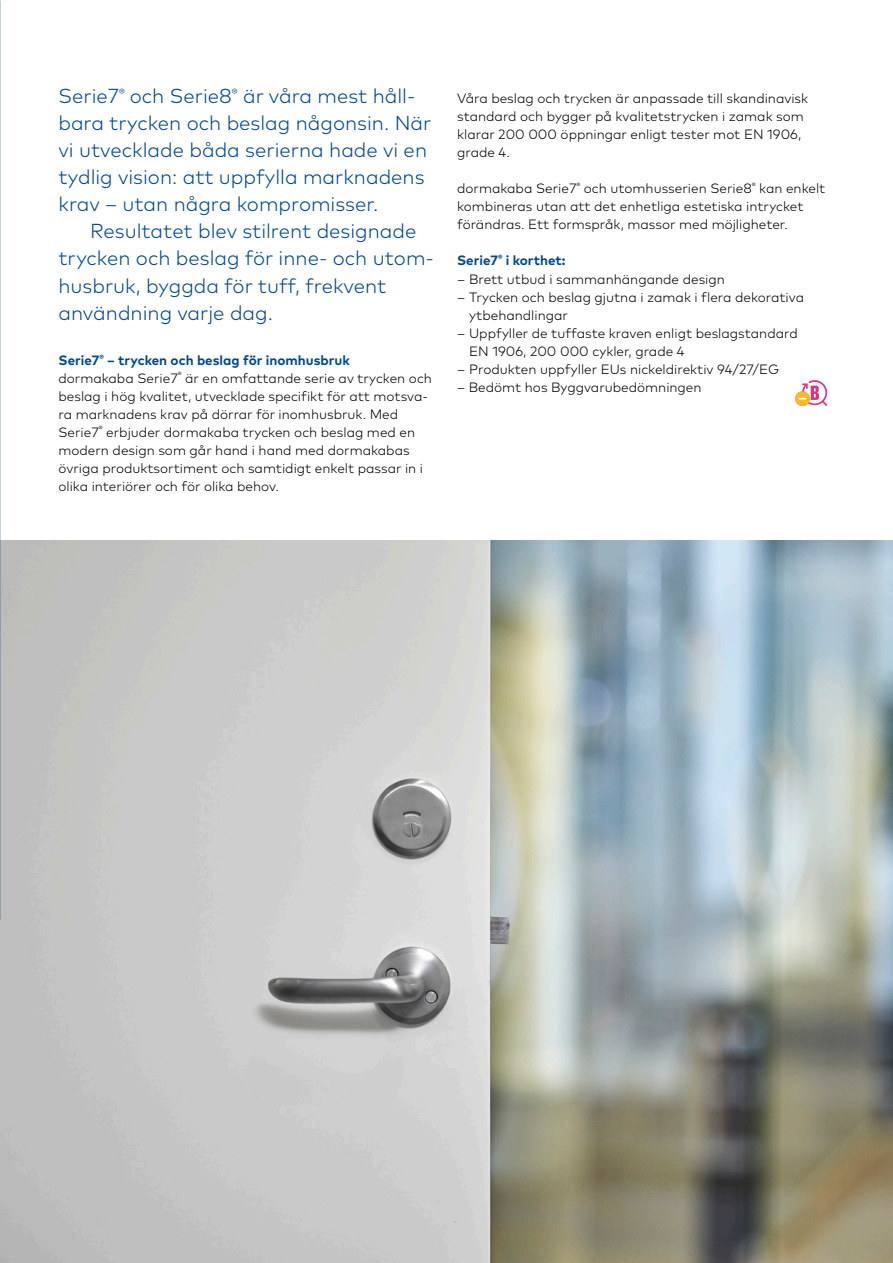
<style>
.page{position:relative;width:893px;height:1263px;background:#fff}
.page>*{position:absolute;margin:0;border:0;box-sizing:border-box;transform-origin:0 0}
.Highlight_14pt_18pt{font:300 20.25px "Mark Pro";color:#004892}
.Listing_Level_1_9pt{font:300 13.5px/18px "Mark Pro";color:#000}
.Listing_Level_1_9pt-2{font:700 13.5px "Mark Pro";color:#004892}
</style>
<div class="page">
<img style="left:0;top:540px;width:893px;height:723px">
<svg style="left:795px;top:391px;width:15px;height:15px"></svg>
<svg style="left:798px;top:380px;width:29px;height:26px"></svg>
<p class="Highlight_14pt_18pt" style="left:58px;top:81px;width:359px">Serie7<sup>®</sup> och Serie8<sup>®</sup> är våra mest håll-</p>
<p class="Highlight_14pt_18pt" style="left:58px;top:108px;width:374px">bara trycken och beslag någonsin. När</p>
<p class="Highlight_14pt_18pt" style="left:58px;top:135px;width:370px">vi utvecklade båda serierna hade vi en</p>
<p class="Highlight_14pt_18pt" style="left:58px;top:162px;width:368px">tydlig vision: att uppfylla marknadens</p>
<p class="Highlight_14pt_18pt" style="left:58px;top:189px;width:321px">krav – utan några kompromisser.</p>
<p class="Highlight_14pt_18pt" style="left:90px;top:216px;width:328px">Resultatet blev stilrent designade</p>
<p class="Highlight_14pt_18pt" style="left:58px;top:243px;width:377px">trycken och beslag för inne- och utom-</p>
<p class="Highlight_14pt_18pt" style="left:58px;top:270px;width:329px">husbruk, byggda för tuff, frekvent</p>
<p class="Highlight_14pt_18pt" style="left:58px;top:297px;width:216px">användning varje dag.</p>
<p class="Listing_Level_1_9pt-2" style="left:58px;top:349px;width:293px">Serie7<sup>®</sup> – trycken och beslag för inomhusbruk</p>
<p class="Listing_Level_1_9pt" style="left:58px;top:368px;width:375px">dormakaba Serie7<sup>®</sup> är en omfattande serie av trycken och beslag i hög kvalitet, utvecklade specifikt för att motsva&shy;ra marknadens krav på dörrar för inomhusbruk. Med Serie7<sup>®</sup> erbjuder dormakaba trycken och beslag med en modern design som går hand i hand med dormakabas övriga produktsortiment och samtidigt enkelt passar in i olika interiörer och för olika behov.</p>
<p class="Listing_Level_1_9pt" style="left:457px;top:89px;width:353px">Våra beslag och trycken är anpassade till skandinavisk standard och bygger på kvalitetstrycken i zamak som klarar 200 000 öppningar enligt tester mot EN 1906, grade 4.</p>
<p class="Listing_Level_1_9pt" style="left:457px;top:179px;width:370px">dormakaba Serie7<sup>®</sup> och utomhusserien Serie8<sup>®</sup> kan enkelt kombineras utan att det enhetliga estetiska intrycket förändras. Ett formspråk, massor med möjligheter.</p>
<p class="Listing_Level_1_9pt-2" style="left:457px;top:250px;width:110px">Serie7<sup>®</sup> i korthet:</p>
<p class="Listing_Level_1_9pt" style="left:457px;top:269px;width:269px">– Brett utbud i sammanhängande design</p>
<p class="Listing_Level_1_9pt" style="left:469px;top:287px;width:336px;text-indent:-12px">– Trycken och beslag gjutna i zamak i flera dekorativa ytbehandlingar</p>
<p class="Listing_Level_1_9pt" style="left:469px;top:323px;width:330px;text-indent:-12px">– Uppfyller de tuffaste kraven enligt beslagstandard<br>EN 1906, 200 000 cykler, grade 4</p>
<p class="Listing_Level_1_9pt" style="left:457px;top:359px;width:323px">– Produkten uppfyller EUs nickeldirektiv 94/27/EG</p>
<p class="Listing_Level_1_9pt" style="left:457px;top:377px;width:246px">– Bedömt hos Byggvarubedömningen</p>
</div>
